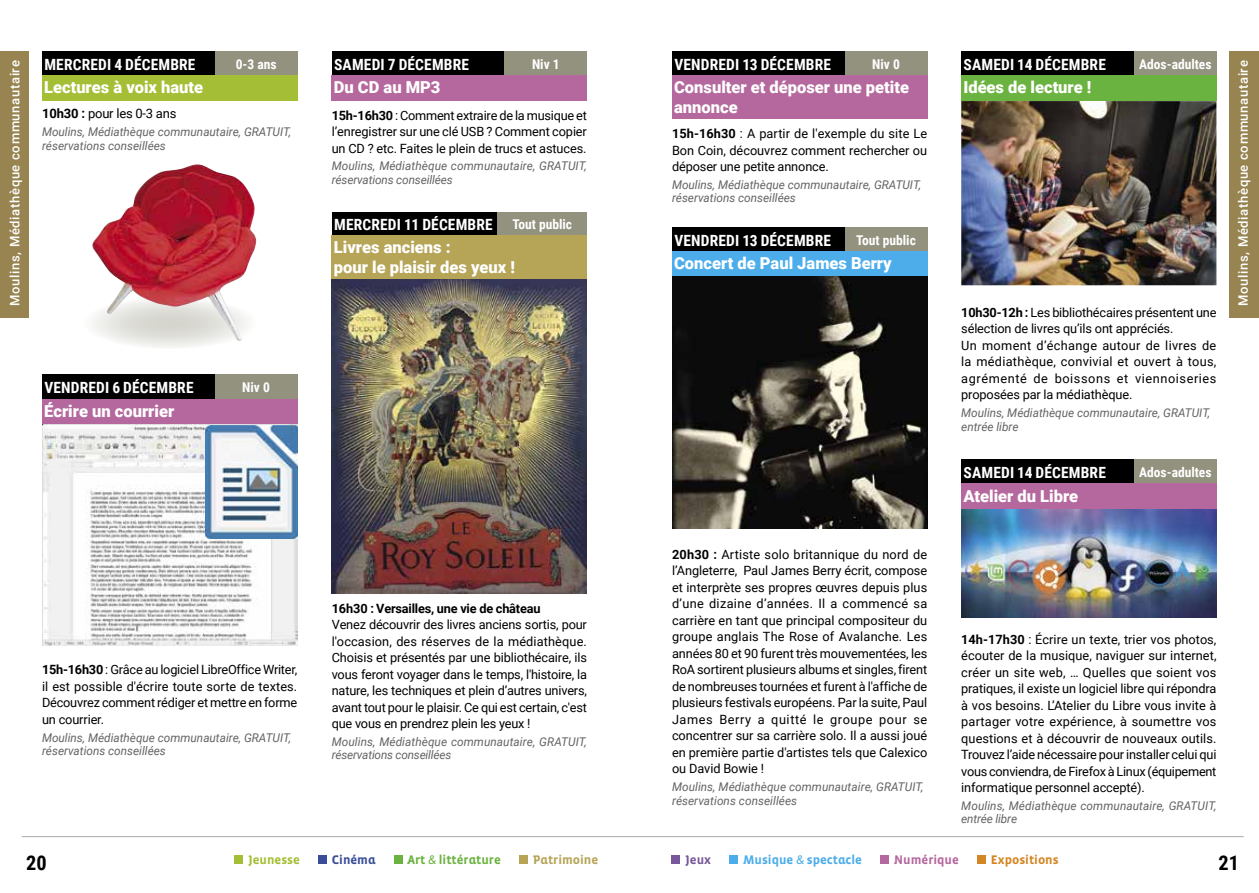
<style>
.page{position:relative;width:1259px;height:893px;background:#fff}
.page>*{position:absolute;margin:0;border:0;box-sizing:border-box;transform-origin:0 0}
.t1{font:700 20.25px "Roboto Condensed";color:#000}
.t2{font:900 16.5px/19.8px "Roboto";color:#fff}
.t3{font:700 15.45px "Roboto Condensed";letter-spacing:.01em;color:#fff}
.t4{font:700 13.5px "Roboto Condensed";color:#fff}
.t5{font:500 13.05px "Roboto";letter-spacing:.05em;color:#fff}
.t6{font:13.05px "Roboto";letter-spacing:-.015em;color:#000}
.t7{font:12.75px/16.5px "Roboto";letter-spacing:-.01em;color:#000;text-align:justify}
.t8{font:12.75px/16.5px "Roboto";letter-spacing:.02em;color:#000}
.t9{font:700 12.75px "Roboto";letter-spacing:-.015em;color:#000}
.t10{font:700 12.75px "Vista Sans Alt";color:#4cadea}
.t11{font:700 12.75px "Vista Sans Alt";color:#6bb340}
.t12{font:700 12.75px "Vista Sans Alt";color:#d48625}
.t13{font:700 12.75px "Vista Sans Alt";color:#b6a457}
.t14{font:700 12.75px "Vista Sans Alt";color:#b5689d}
.t15{font:700 12.75px "Vista Sans Alt";color:#a4be35}
.t16{font:700 12.75px "Vista Sans Alt";color:#3a4d98}
.t17{font:700 12.75px "Vista Sans Alt";color:#78589a}
.t18{font:italic 12px/13.5px "Roboto";color:#636363}
.s1{font-weight:700}
.s2{font-family:"Vista Sans Reg";font-weight:400}
</style>
<div class="page">
<div style="left:83px;top:297px;width:173px;height:52px;background:#f6f6f4;border-radius:50%"></div>
<div style="left:234px;top:856px;width:9px;height:8px;background:#a4be35"></div>
<div style="left:318px;top:856px;width:9px;height:8px;background:#3a4d98"></div>
<div style="left:394px;top:856px;width:8px;height:8px;background:#6bb340"></div>
<div style="left:519px;top:856px;width:8px;height:8px;background:#b6a457"></div>
<div style="left:671px;top:856px;width:9px;height:8px;background:#78589a"></div>
<div style="left:729px;top:856px;width:9px;height:8px;background:#4cadea"></div>
<div style="left:880px;top:856px;width:8px;height:8px;background:#b5689d"></div>
<div style="left:977px;top:856px;width:8px;height:8px;background:#d48625"></div>
<hr style="left:22px;top:836px;width:1221px;height:1px;background:#aaa">
<div style="left:0;top:51px;width:29px;height:266px;background:#978451"></div>
<div style="left:1229px;top:51px;width:30px;height:266px;background:#978451"></div>
<div style="left:332px;top:51px;width:173px;height:24px;background:#000"></div>
<div style="left:505px;top:51px;width:82px;height:24px;background:#93927f"></div>
<div style="left:332px;top:75px;width:255px;height:26px;background:#b5689d"></div>
<div style="left:332px;top:212px;width:165px;height:23px;background:#000"></div>
<div style="left:497px;top:212px;width:90px;height:23px;background:#93927f"></div>
<div style="left:332px;top:235px;width:255px;height:45px;background:#b6a457"></div>
<img style="left:332px;top:279px;width:255px;height:315px">
<div style="left:42px;top:51px;width:173px;height:24px;background:#000"></div>
<div style="left:215px;top:51px;width:82px;height:24px;background:#93927f"></div>
<div style="left:42px;top:75px;width:255px;height:26px;background:#a4be35"></div>
<img style="left:92px;top:164px;width:165px;height:178px">
<div style="left:42px;top:375px;width:173px;height:24px;background:#000"></div>
<div style="left:215px;top:375px;width:82px;height:24px;background:#93927f"></div>
<div style="left:42px;top:399px;width:255px;height:25px;background:#b5689d"></div>
<div style="left:961px;top:51px;width:173px;height:24px;background:#000"></div>
<div style="left:1134px;top:51px;width:82px;height:24px;background:#93927f"></div>
<div style="left:961px;top:75px;width:255px;height:26px;background:#6bb340"></div>
<img style="left:961px;top:101px;width:255px;height:184px">
<div style="left:961px;top:459px;width:173px;height:25px;background:#000"></div>
<div style="left:1134px;top:459px;width:82px;height:25px;background:#93927f"></div>
<div style="left:961px;top:484px;width:255px;height:25px;background:#b5689d"></div>
<img style="left:961px;top:509px;width:255px;height:109px">
<div style="left:672px;top:51px;width:173px;height:24px;background:#000"></div>
<div style="left:845px;top:51px;width:82px;height:24px;background:#93927f"></div>
<div style="left:672px;top:75px;width:255px;height:44px;background:#b5689d"></div>
<div style="left:672px;top:227px;width:173px;height:24px;background:#000"></div>
<div style="left:845px;top:227px;width:82px;height:24px;background:#93927f"></div>
<div style="left:672px;top:251px;width:255px;height:26px;background:#4cadea"></div>
<img style="left:672px;top:276px;width:255px;height:253px">
<img style="left:42px;top:425px;width:255px;height:220px">
<img style="left:206px;top:425px;width:91px;height:113px">
<p class="t3" style="left:44px;top:53px;width:153px">MERCREDI 4 DÉCEMBRE</p>
<p class="t4" style="left:236px;top:54px;width:42px">0-3 ans</p>
<p class="t2" style="left:44px;top:77px;width:160px">Lectures à voix haute</p>
<p class="t6" style="left:42px;top:105px;width:136px"><span class="s1">10h30 :</span> pour les 0-3 ans</p>
<p class="t18" style="left:42px;top:125px;width:250px">Moulins, Médiathèque communautaire, GRATUIT, réservations conseillées</p>
<p class="t3" style="left:334px;top:53px;width:136px">SAMEDI 7 DÉCEMBRE</p>
<p class="t4" style="left:532px;top:54px;width:29px">Niv 1</p>
<p class="t2" style="left:334px;top:77px;width:108px">Du CD au MP3</p>
<p class="t7" style="left:332px;top:106px;width:257px"><span class="s1">15h-16h30</span> : Comment extraire de la musique et l’enregistrer sur une clé USB ? Comment copier un CD ? etc. Faites le plein de trucs et astuces.</p>
<p class="t18" style="left:332px;top:159px;width:257px">Moulins, Médiathèque communautaire, GRATUIT, réservations conseillées</p>
<p class="t3" style="left:334px;top:214px;width:160px">MERCREDI 11 DÉCEMBRE</p>
<p class="t4" style="left:512px;top:215px;width:61px">Tout public</p>
<p class="t2" style="left:334px;top:237px;width:183px">Livres anciens :<br>pour le plaisir des yeux !</p>
<p class="t3" style="left:674px;top:53px;width:158px">VENDREDI 13 DÉCEMBRE</p>
<p class="t4" style="left:872px;top:54px;width:29px">Niv 0</p>
<p class="t2" style="left:674px;top:77px;width:236px">Consulter et déposer une petite annonce</p>
<p class="t7" style="left:672px;top:125px;width:257px"><span class="s1">15h-16h30</span> : A partir de l'exemple du site Le Bon Coin, découvrez comment rechercher ou déposer une petite annonce.</p>
<p class="t18" style="left:672px;top:177px;width:250px">Moulins, Médiathèque communautaire, GRATUIT, réservations conseillées</p>
<p class="t3" style="left:674px;top:229px;width:158px">VENDREDI 13 DÉCEMBRE</p>
<p class="t4" style="left:856px;top:230px;width:61px">Tout public</p>
<p class="t2" style="left:674px;top:253px;width:219px">Concert de Paul James Berry</p>
<p class="t3" style="left:963px;top:53px;width:144px">SAMEDI 14 DÉCEMBRE</p>
<p class="t4" style="left:1139px;top:54px;width:74px">Ados-adultes</p>
<p class="t2" style="left:963px;top:77px;width:130px">Idées de lecture !</p>
<p class="t5" style="left:6px;top:306px;width:247px;rotate:-90deg">Moulins, Médiathèque communautaire</p>
<p class="t5" style="left:1234px;top:306px;width:247px;rotate:-90deg">Moulins, Médiathèque communautaire</p>
<p class="t3" style="left:44px;top:377px;width:151px">VENDREDI 6 DÉCEMBRE</p>
<p class="t4" style="left:242px;top:378px;width:29px">Niv 0</p>
<p class="t2" style="left:44px;top:400px;width:132px">Écrire un courrier</p>
<p class="t7" style="left:42px;top:661px;width:257px"><span class="s1">15h-16h30</span> : Grâce au logiciel LibreOffice Writer, il est possible d'écrire toute sorte de textes.<br>Découvrez comment rédiger et mettre en forme un courrier.</p>
<p class="t18" style="left:42px;top:730px;width:250px">Moulins, Médiathèque communautaire, GRATUIT, réservations conseillées</p>
<p class="t9" style="left:332px;top:599px;width:210px">16h30 : Versailles, une vie de château</p>
<p class="t7" style="left:332px;top:616px;width:257px">Venez découvrir des livres anciens sortis, pour l'occasion, des réserves de la médiathèque.<br>Choisis et présentés par une bibliothécaire, ils vous feront voyager dans le temps, l'histoire, la nature, les techniques et plein d’autres univers, avant tout pour le plaisir. Ce qui est certain, c'est que vous en prendrez plein les yeux !</p>
<p class="t18" style="left:332px;top:734px;width:257px">Moulins, Médiathèque communautaire, GRATUIT, réservations conseillées</p>
<p class="t7" style="left:672px;top:546px;width:257px"><span class="s1">20h30 :</span> Artiste solo britannique du nord de l’Angleterre, Paul James Berry écrit, compose et interprète ses propres œuvres depuis plus d’une dizaine d’années. Il a commencé sa carrière en tant que principal compositeur du groupe anglais The Rose of Avalanche. Les années 80 et 90 furent très mouvementées, les RoA sortirent plusieurs albums et singles, firent de nombreuses tournées et furent à l'affiche de plusieurs festivals européens. Par la suite, Paul James Berry a quitté le groupe pour se concentrer sur sa carrière solo. Il a aussi joué en première partie d'artistes tels que Calexico ou David Bowie !</p>
<p class="t18" style="left:672px;top:780px;width:253px">Moulins, Médiathèque communautaire, GRATUIT, réservations conseillées</p>
<p class="t8" style="left:961px;top:304px;width:257px"><span class="s1">10h30-12h :</span> Les bibliothécaires présentent une sélection de livres qu’ils ont appréciés.<br>Un moment d’échange autour de livres de la médiathèque, convivial et ouvert à tous, agrémenté de boissons et viennoiseries proposées par la médiathèque.</p>
<p class="t18" style="left:961px;top:406px;width:250px">Moulins, Médiathèque communautaire, GRATUIT, entrée libre</p>
<p class="t3" style="left:963px;top:462px;width:144px">SAMEDI 14 DÉCEMBRE</p>
<p class="t4" style="left:1139px;top:463px;width:74px">Ados-adultes</p>
<p class="t2" style="left:963px;top:485px;width:116px">Atelier du Libre</p>
<p class="t7" style="left:961px;top:630px;width:257px"><span class="s1">14h-17h30</span> : Écrire un texte, trier vos photos, écouter de la musique, naviguer sur internet, créer un site web, … Quelles que soient vos pratiques, il existe un logiciel libre qui répondra à vos besoins. L’Atelier du Libre vous invite à partager votre expérience, à soumettre vos questions et à découvrir de nouveaux outils.<br>Trouvez l’aide nécessaire pour installer celui qui vous conviendra, de Firefox à Linux (équipement informatique personnel accepté).</p>
<p class="t18" style="left:961px;top:798px;width:257px">Moulins, Médiathèque communautaire, GRATUIT, entrée libre</p>
<p class="t15" style="left:248px;top:853px;width:53px">Jeunesse</p>
<p class="t16" style="left:332px;top:853px;width:45px">Cinéma</p>
<p class="t11" style="left:407px;top:853px;width:95px">Art <span class="s2">&amp;</span> littérature</p>
<p class="t13" style="left:533px;top:853px;width:67px">Patrimoine</p>
<p class="t17" style="left:685px;top:853px;width:27px">Jeux</p>
<p class="t10" style="left:743px;top:853px;width:120px">Musique <span class="s2">&amp;</span> spectacle</p>
<p class="t14" style="left:894px;top:853px;width:66px">Numérique</p>
<p class="t12" style="left:991px;top:853px;width:69px">Expositions</p>
<h1 class="t1" style="left:26px;top:849px;width:22px">20</h1>
<h1 class="t1" style="left:1218px;top:849px;width:22px">21</h1>
</div>
